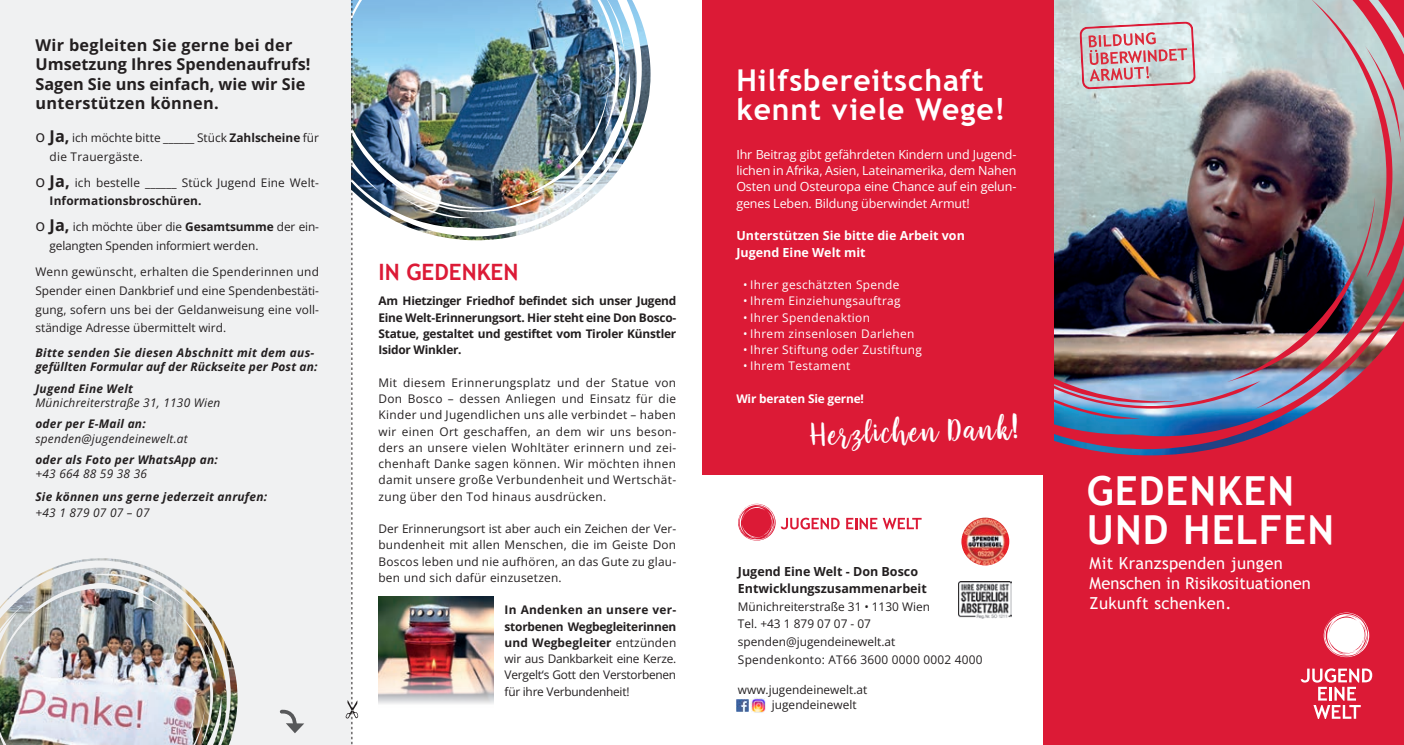
<style>
.page{position:relative;width:1404px;height:745px;background:#fff}
.page>*{position:absolute;margin:0;border:0;box-sizing:border-box;transform-origin:0 0}
.t1{font:700 40px/38.8px "Trebuchet MS";letter-spacing:.03em;color:#fff}
.t2{font:32.5px "Faradisa Script";color:#fff}
.t3{font:700 30px/28.8px "Trebuchet MS";letter-spacing:.03em;color:#fff}
.t4{font:700 22.5px "Trebuchet MS";color:#dc1a36}
.t5{font:16.5px/20px "Trebuchet MS";letter-spacing:.02em;color:#fff}
.t6{font:700 16.25px/19.5px "Open Sans";color:#231f20}
.t7{font:12.5px/16.2px "Open Sans";letter-spacing:-.01em;color:#fff;text-align:justify}
.t8{font:700 12.5px/16.2px "Open Sans";color:#fff}
.t9{font:700 12.5px/17.5px "Open Sans";color:#231f20}
.t10{font:11.88px/16.2px "Open Sans";color:#231f20}
.t11{font:italic 700 11.88px/14.2px "Open Sans";letter-spacing:.02em;color:#231f20}
.t12{font:700 11.88px/16.2px "Open Sans";letter-spacing:-.02em;color:#231f20;text-align:justify}
.t13{font:11.88px "Open Sans";letter-spacing:.03em;color:#fff}
.t14{font:italic 11.88px "Open Sans";letter-spacing:.02em;color:#231f20}
.t15{font:700 11.88px "Open Sans";letter-spacing:-.015em;color:#fff}
.s1{font-size:16.25px}
.s2{font-weight:700;font-size:16.25px}
.s3{font-weight:700}
</style>
<div class="page">
<img style="left:358px;top:0;width:292px;height:240px">
<div style="left:0;top:0;width:351px;height:744px;background:#f0f1f2"></div>
<div style="left:1043px;top:0;width:360px;height:744px;background:#dc1a36"></div>
<svg style="left:1300px;top:668px;width:71px;height:50px"></svg>
<svg style="left:1323px;top:612px;width:45px;height:44px"></svg>
<img style="left:1054px;top:0;width:349px;height:455px">
<div style="left:702px;top:0;width:351px;height:474px;background:#dc1a36"></div>
<img style="left:0;top:558px;width:237px;height:186px">
<svg style="left:345px;top:0;width:13px;height:744px"></svg>
<svg style="left:736px;top:699px;width:12px;height:12px"></svg>
<img style="left:751px;top:698px;width:15px;height:15px">
<svg style="left:738px;top:503px;width:101px;height:37px"></svg>
<svg style="left:846px;top:517px;width:75px;height:12px"></svg>
<svg style="left:957px;top:580px;width:56px;height:39px"></svg>
<img style="left:958px;top:581px;width:53px;height:36px">
<img style="left:960px;top:516px;width:50px;height:50px;border-radius:25px">
<div style="left:959px;top:515px;width:52px;height:52px;border:2px solid #fff;border-radius:50%"></div>
<svg style="left:279px;top:709px;width:25px;height:23px"></svg>
<svg style="left:1079px;top:21px;width:116px;height:68px;background:#d4b5ba"></svg>
<img style="left:378px;top:596px;width:116px;height:108px">
<h3 class="t6" style="left:35px;top:34px;width:276px">Wir begleiten Sie gerne bei der<br>Umsetzung Ihres Spendenaufrufs!<br>Sagen Sie uns einfach, wie wir Sie unterstützen können.</h3>
<p class="t10" style="left:50px;top:128px;width:271px;line-height:18.8px;text-indent:-14px"><span class="s1">o</span> <span class="s2">Ja,</span> ich möchte bitte ______ Stück <span class="s3">Zahlscheine</span> für die Trauergäste.</p>
<p class="t10" style="left:50px;top:172px;width:271px;line-height:18.8px;text-indent:-14px"><span class="s1">o</span> <span class="s2">Ja,</span> ich bestelle ______ Stück Jugend Eine Welt-<br><span class="s3">Informationsbroschüren.</span></p>
<p class="t10" style="left:50px;top:217px;width:271px;line-height:18.8px;text-indent:-14px"><span class="s1">o</span> <span class="s2">Ja,</span> ich möchte über die <span class="s3">Gesamtsumme</span> der ein&shy;gelangten Spenden informiert werden.</p>
<p class="t10" style="left:35px;top:262px;width:285px;line-height:18.8px;text-align:justify">Wenn gewünscht, erhalten die Spenderinnen und Spender einen Dankbrief und eine Spendenbestäti&shy;gung, sofern uns bei der Geldanweisung eine voll&shy;ständige Adresse übermittelt wird.</p>
<p class="t11" style="left:35px;top:345px;width:283px">Bitte senden Sie diesen Abschnitt mit dem aus&shy;gefüllten Formular auf der Rückseite per Post an:</p>
<p class="t11" style="left:35px;top:381px;width:99px">Jugend Eine Welt</p>
<p class="t14" style="left:35px;top:394px;width:186px">Münichreiterstraße 31, 1130 Wien</p>
<p class="t11" style="left:35px;top:416px;width:112px">oder per E-Mail an:</p>
<p class="t14" style="left:35px;top:430px;width:154px">spenden@jugendeinewelt.at</p>
<p class="t11" style="left:35px;top:452px;width:184px">oder als Foto per WhatsApp an:</p>
<p class="t14" style="left:35px;top:465px;width:113px">+43 664 88 59 38 36</p>
<p class="t11" style="left:35px;top:489px;width:233px">Sie können uns gerne jederzeit anrufen:</p>
<p class="t14" style="left:35px;top:504px;width:116px">+43 1 879 07 07 – 07</p>
<h3 class="t4" style="left:378px;top:257px;width:141px">IN GEDENKEN</h3>
<p class="t12" style="left:378px;top:292px;width:299px">Am Hietzinger Friedhof befindet sich unser Jugend Eine Welt-Erinnerungsort. Hier steht eine Don Bosco-Statue, gestaltet und gestiftet vom Tiroler Künstler Isidor Winkler.</p>
<p class="t10" style="left:378px;top:374px;width:299px;text-align:justify">Mit diesem Erinnerungsplatz und der Statue von Don Bosco – dessen Anliegen und Einsatz für die Kinder und Jugendlichen uns alle verbindet – haben wir einen Ort geschaffen, an dem wir uns beson&shy;ders an unsere vielen Wohltäter erinnern und zei&shy;chenhaft Danke sagen können. Wir möchten ihnen damit unsere große Verbundenheit und Wertschät&shy;zung über den Tod hinaus ausdrücken.</p>
<p class="t10" style="left:378px;top:520px;width:299px;text-align:justify">Der Erinnerungsort ist aber auch ein Zeichen der Ver&shy;bundenheit mit allen Menschen, die im Geiste Don Boscos leben und nie aufhören, an das Gute zu glau&shy;ben und sich dafür einzusetzen.</p>
<p class="t10" style="left:504px;top:601px;width:173px;text-align:justify"><span class="s3">In Andenken an unsere ver&shy;storbenen Wegbegleiterinnen und Wegbegleiter</span> entzünden wir aus Dankbarkeit eine Kerze.<br>Vergelt‘s Gott den Verstorbenen für ihre Verbundenheit!</p>
<h3 class="t3" style="left:736px;top:66px;width:271px">Hilfsbereitschaft kennt viele Wege!</h3>
<p class="t7" style="left:736px;top:146px;width:281px">Ihr Beitrag gibt gefährdeten Kindern und Jugend&shy;lichen in Afrika, Asien, Lateinamerika, dem Nahen Osten und Osteuropa eine Chance auf ein gelun&shy;genes Leben. Bildung überwindet Armut!</p>
<p class="t8" style="left:736px;top:227px;width:230px">Unterstützen Sie bitte die Arbeit von<br>Jugend Eine Welt mit</p>
<p class="t13" style="left:743px;top:276px;width:158px">• Ihrer geschätzten Spende</p>
<p class="t13" style="left:743px;top:293px;width:159px">• Ihrem Einziehungsauftrag</p>
<p class="t13" style="left:743px;top:309px;width:128px">• Ihrer Spendenaktion</p>
<p class="t13" style="left:743px;top:325px;width:173px">• Ihrem zinsenlosen Darlehen</p>
<p class="t13" style="left:743px;top:341px;width:180px">• Ihrer Stiftung oder Zustiftung</p>
<p class="t13" style="left:743px;top:358px;width:109px">• Ihrem Testament</p>
<p class="t15" style="left:736px;top:390px;width:129px">Wir beraten Sie gerne!</p>
<h2 class="t2" style="left:809px;top:412px;width:209px;rotate:-2deg">Herzlichen Dank!</h2>
<p class="t9" style="left:738px;top:562px;width:190px">Jugend Eine Welt - Don Bosco<br>Entwicklungszusammenarbeit</p>
<p class="t10" style="left:738px;top:597px;width:246px;line-height:17.5px">Münichreiterstraße 31 • 1130 Wien<br>Tel. +43 1 879 07 07 - 07 spenden@jugendeinewelt.at<br>Spendenkonto: AT66 3600 0000 0002 4000</p>
<p class="t10" style="left:771px;top:681px;width:97px;line-height:15px;text-indent:-34px">www.jugendeinewelt.at jugendeinewelt</p>
<h1 class="t1" style="left:1086px;top:471px;width:249px">GEDENKEN<br>UND HELFEN</h1>
<h3 class="t5" style="left:1089px;top:552px;width:223px">Mit Kranzspenden jungen<br>Menschen in Risikosituationen<br>Zukunft schenken.</h3>
</div>
